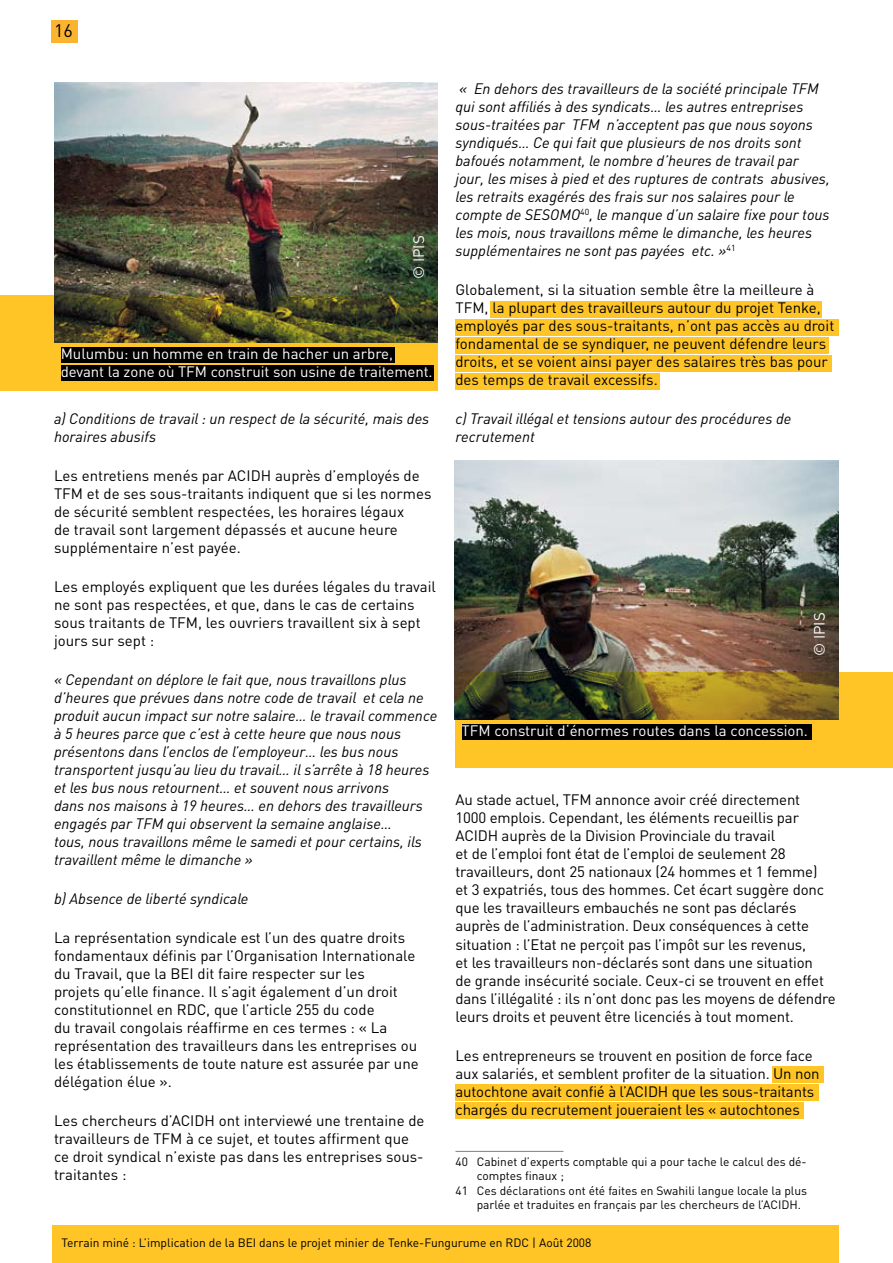
<style>
.page{position:relative;width:893px;height:1263px;background:#fff}
.page>*{position:absolute;margin:0;border:0;box-sizing:border-box;transform-origin:0 0}
.t1{font:18px "DIN Pro";color:#000}
.t2{font:15px/18px "DIN Pro";letter-spacing:-.01em;color:#000}
.t3{font:italic 15px/18px "DIN Pro";color:#000}
.t4{font:15px/18px "DIN Pro";color:#fff}
.t5{font:12px "DIN Pro";color:#000}
</style>
<div class="page">
<div style="left:490px;top:301px;width:332px;height:16px;background:#ffc425"></div>
<div style="left:455px;top:319px;width:384px;height:16px;background:#ffc425"></div>
<div style="left:455px;top:337px;width:373px;height:16px;background:#ffc425"></div>
<div style="left:455px;top:355px;width:376px;height:16px;background:#ffc425"></div>
<div style="left:455px;top:373px;width:204px;height:16px;background:#ffc425"></div>
<div style="left:772px;top:1066px;width:51px;height:16px;background:#ffc425"></div>
<div style="left:455px;top:1084px;width:364px;height:16px;background:#ffc425"></div>
<div style="left:455px;top:1102px;width:349px;height:16px;background:#ffc425"></div>
<hr style="left:455px;top:1151px;width:108px;height:1px;background:#808284">
<div style="left:51px;top:20px;width:27px;height:22px;background:#fbb42f"></div>
<div style="left:53px;top:1226px;width:786px;height:37px;background:#ffc425"></div>
<img style="left:455px;top:460px;width:384px;height:212px">
<svg style="left:455px;top:672px;width:438px;height:96px;background:#b18f23"></svg>
<div style="left:462px;top:724px;width:349px;height:16px;background:#000"></div>
<img style="left:54px;top:83px;width:384px;height:212px">
<svg style="left:0;top:295px;width:438px;height:96px;background:#917822"></svg>
<div style="left:61px;top:347px;width:334px;height:16px;background:#000"></div>
<div style="left:61px;top:365px;width:373px;height:16px;background:#000"></div>
<p class="t1" style="left:54px;top:18px;width:20px">16</p>
<p class="t4" style="left:409px;top:279px;width:45px;rotate:-90deg">© IPIS</p>
<p class="t4" style="left:61px;top:344px;width:373px">Mulumbu: un homme en train de hacher un arbre, devant la zone où TFM construit son usine de traitement.</p>
<p class="t3" style="left:54px;top:410px;width:377px">a) Conditions de travail : un respect de la sécurité, mais des horaires abusifs</p>
<p class="t2" style="left:54px;top:466px;width:379px">Les entretiens menés par ACIDH auprès d’employés de TFM et de ses sous-traitants indiquent que si les normes de sécurité semblent respectées, les horaires légaux<br>de travail sont largement dépassés et aucune heure supplémentaire n’est payée.</p>
<p class="t2" style="left:54px;top:577px;width:383px">Les employés expliquent que les durées légales du travail ne sont pas respectées, et que, dans le cas de certains sous traitants de TFM, les ouvriers travaillent six à sept jours sur sept :</p>
<p class="t3" style="left:54px;top:671px;width:385px">« Cependant on déplore le fait que, nous travaillons plus d’heures que prévues dans notre code de travail et cela ne produit aucun impact sur notre salaire… le travail commence à 5 heures parce que c’est à cette heure que nous nous présentons dans l’enclos de l’employeur… les bus nous transportent jusqu’au lieu du travail… il s’arrête à 18 heures et les bus nous retournent… et souvent nous arrivons<br>dans nos maisons à 19 heures… en dehors des travailleurs engagés par TFM qui observent la semaine anglaise…<br>tous, nous travaillons même le samedi et pour certains, ils travaillent même le dimanche »</p>
<p class="t3" style="left:54px;top:890px;width:196px">b) Absence de liberté syndicale</p>
<p class="t2" style="left:54px;top:928px;width:366px">La représentation syndicale est l’un des quatre droits fondamentaux définis par l’Organisation Internationale du Travail, que la BEI dit faire respecter sur les<br>projets qu’elle finance. Il s’agit également d’un droit constitutionnel en RDC, que l’article 255 du code<br>du travail congolais réaffirme en ces termes : « La représentation des travailleurs dans les entreprises ou les établissements de toute nature est assurée par une délégation élue ».</p>
<p class="t2" style="left:54px;top:1111px;width:372px">Les chercheurs d’ACIDH ont interviewé une trentaine de travailleurs de TFM à ce sujet, et toutes affirment que ce droit syndical n’existe pas dans les entreprises sous&shy;traitantes :</p>
<p class="t3" style="left:455px;top:80px;width:376px">« En dehors des travailleurs de la société principale TFM qui sont affiliés à des syndicats… les autres entreprises sous-traitées par TFM n’acceptent pas que nous soyons syndiqués… Ce qui fait que plusieurs de nos droits sont bafoués notamment, le nombre d’heures de travail par jour, les mises à pied et des ruptures de contrats abusives, les retraits exagérés des frais sur nos salaires pour le compte de SESOMO<sup>40</sup>, le manque d’un salaire fixe pour tous les mois, nous travaillons même le dimanche, les heures supplémentaires ne sont pas payées etc. »<sup>41</sup></p>
<p class="t2" style="left:455px;top:280px;width:380px">Globalement, si la situation semble être la meilleure à TFM, la plupart des travailleurs autour du projet Tenke, employés par des sous-traitants, n’ont pas accès au droit fondamental de se syndiquer, ne peuvent défendre leurs droits, et se voient ainsi payer des salaires très bas pour des temps de travail excessifs.</p>
<p class="t3" style="left:455px;top:410px;width:337px">c) Travail illégal et tensions autour des procédures de recrutement</p>
<p class="t4" style="left:810px;top:656px;width:45px;rotate:-90deg">© IPIS</p>
<p class="t4" style="left:462px;top:721px;width:348px">TFM construit d‘énormes routes dans la concession.</p>
<p class="t2" style="left:455px;top:790px;width:382px">Au stade actuel, TFM annonce avoir créé directement<br>1000 emplois. Cependant, les éléments recueillis par ACIDH auprès de la Division Provinciale du travail<br>et de l’emploi font état de l’emploi de seulement 28 travailleurs, dont 25 nationaux (24 hommes et 1 femme)<br>et 3 expatriés, tous des hommes. Cet écart suggère donc que les travailleurs embauchés ne sont pas déclarés auprès de l’administration. Deux conséquences à cette situation : l’Etat ne perçoit pas l’impôt sur les revenus,<br>et les travailleurs non-déclarés sont dans une situation<br>de grande insécurité sociale. Ceux-ci se trouvent en effet dans l’illégalité : ils n’ont donc pas les moyens de défendre leurs droits et peuvent être licenciés à tout moment.</p>
<p class="t2" style="left:455px;top:1045px;width:366px">Les entrepreneurs se trouvent en position de force face aux salariés, et semblent profiter de la situation. Un non autochtone avait confié à l’ACIDH que les sous-traitants chargés du recrutement joueraient les « autochtones</p>
<p class="t5" style="left:455px;top:1153px;width:353px">40 Cabinet d’experts comptable qui a pour tache le calcul des dé-</p>
<p class="t5" style="left:477px;top:1168px;width:89px">comptes finaux ;</p>
<p class="t5" style="left:455px;top:1182px;width:353px">41 Ces déclarations ont été faites en Swahili langue locale la plus</p>
<p class="t5" style="left:477px;top:1196px;width:326px">parlée et traduites en français par les chercheurs de l’ACIDH.</p>
<p class="t5" style="left:62px;top:1235px;width:531px">Terrain miné : L’implication de la BEI dans le projet minier de Tenke-Fungurume en RDC | Août 2008</p>
</div>
